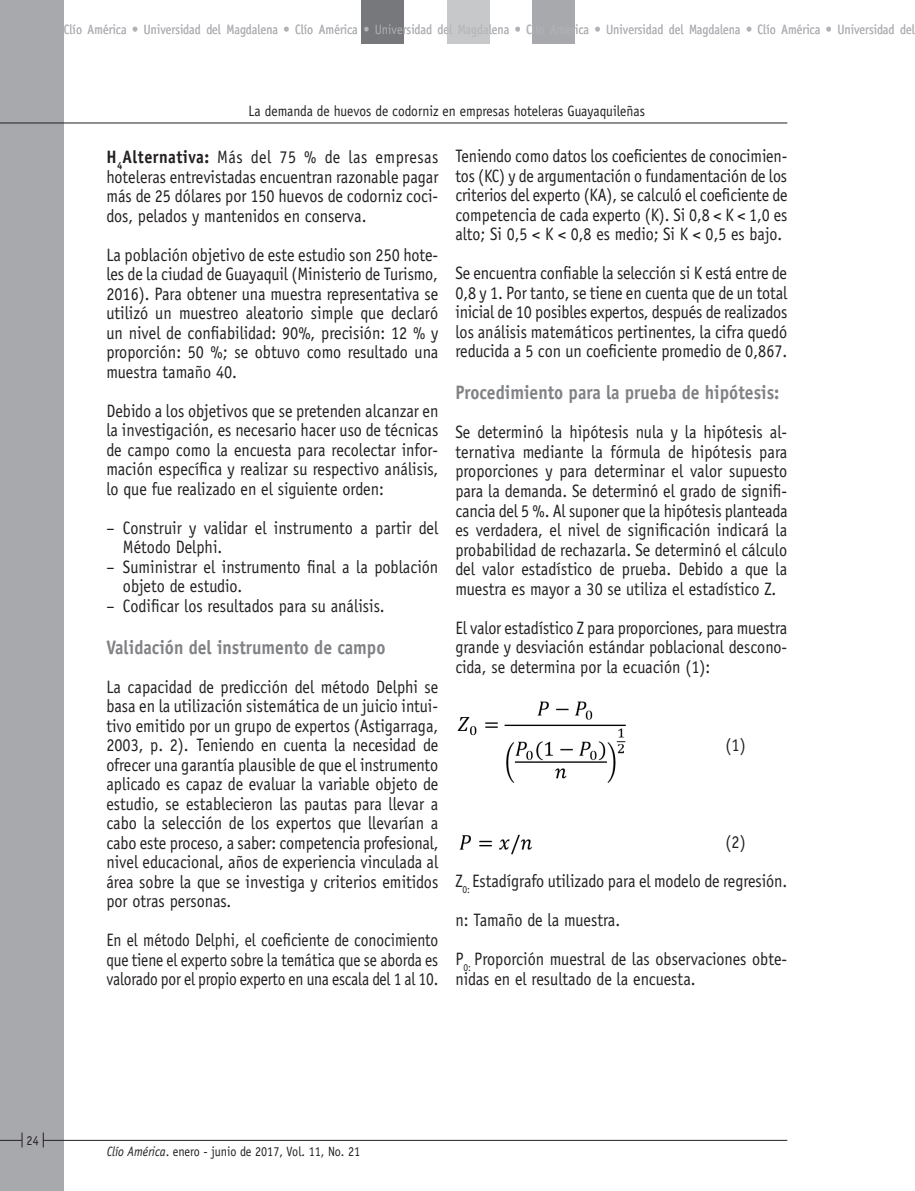
<style>
.page{position:relative;width:915px;height:1191px;background:#fff}
.page>*{position:absolute;margin:0;border:0;box-sizing:border-box;transform-origin:0 0}
.t1{font:700 19.5px "Officina Sans";color:#808285;scale:.9 1}
.t2{font:18px/19.5px "Officina Sans";color:#231f20;text-align:justify;scale:.9 1}
.t3{font:18px/19.5px "Officina Sans";color:#231f20;text-align:justify;scale:.89 1}
.t4{font:18px/19.5px "Officina Sans";color:#231f20;text-align:justify;scale:.86 1}
.t5{font:15px "Officina Sans";color:#231f20;scale:.9 1}
.t6{font:13.5px "Officina Sans";color:#b2b3b7;scale:.9 1}
.t7{font:13.5px "Officina Sans";color:#231f20;scale:.9 1}
.s1{font-weight:700}
.s2{font-style:italic}
</style>
<div class="page">
<div style="left:0;top:0;width:64px;height:1191px;background:#a8a9ad"></div>
<hr style="left:43px;top:1140px;width:744px;height:1px;background:#231f20">
<svg style="left:43px;top:1132px;width:1px;height:15px"></svg>
<svg style="left:0;top:1132px;width:23px;height:15px"></svg>
<div style="left:361px;top:0;width:43px;height:44px;background:#76787b"></div>
<div style="left:531px;top:0;width:43px;height:44px;background:#a8a9ad"></div>
<div style="left:446px;top:0;width:43px;height:44px;background:#c7c8ca"></div>
<hr style="left:0;top:123px;width:787px;height:1px;background:#231f20">
<img style="left:457px;top:701px;width:169px;height:82px">
<img style="left:459px;top:834px;width:74px;height:20px">
<p class="t6" style="left:64px;top:21px;width:946px">Clío América • Universidad del Magdalena • Clío América • Universidad del Magdalena • Clío América • Universidad del Magdalena • Clío América • Universidad del</p>
<p class="t5" style="left:248px;top:102px;width:442px">La demanda de huevos de codorniz en empresas hoteleras Guayaquileñas</p>
<p class="t2" style="left:106px;top:147px;width:370px"><span class="s1">H</span><sub>4</sub><span class="s1">Alternativa:</span> Más del 75 % de las empresas hoteleras entrevistadas encuentran razonable pagar más de 25 dólares por 150 huevos de codorniz coci&shy;dos, pelados y mantenidos en conserva.</p>
<p class="t2" style="left:106px;top:245px;width:370px">La población objetivo de este estudio son 250 hote&shy;les de la ciudad de Guayaquil (Ministerio de Turismo, 2016). Para obtener una muestra representativa se utilizó un muestreo aleatorio simple que declaró un nivel de confiabilidad: 90%, precisión: 12 % y proporción: 50 %; se obtuvo como resultado una muestra tamaño 40.</p>
<p class="t2" style="left:106px;top:401px;width:370px">Debido a los objetivos que se pretenden alcanzar en la investigación, es necesario hacer uso de técnicas de campo como la encuesta para recolectar infor&shy;mación específica y realizar su respectivo análisis, lo que fue realizado en el siguiente orden:</p>
<p class="t2" style="left:123px;top:518px;width:352px;text-indent:-17px">– Construir y validar el instrumento a partir del<br>Método Delphi.</p>
<p class="t2" style="left:123px;top:557px;width:352px;text-indent:-17px">– Suministrar el instrumento final a la población objeto de estudio.</p>
<p class="t2" style="left:106px;top:596px;width:310px">– Codificar los resultados para su análisis.</p>
<p class="t1" style="left:106px;top:635px;width:311px">Validación del instrumento de campo</p>
<p class="t2" style="left:106px;top:677px;width:370px">La capacidad de predicción del método Delphi se basa en la utilización sistemática de un juicio intui&shy;tivo emitido por un grupo de expertos (Astigarraga, 2003, p. 2). Teniendo en cuenta la necesidad de ofrecer una garantía plausible de que el instrumento aplicado es capaz de evaluar la variable objeto de estudio, se establecieron las pautas para llevar a cabo la selección de los expertos que llevarían a cabo este proceso, a saber: competencia profesional, nivel educacional, años de experiencia vinculada al área sobre la que se investiga y criterios emitidos por otras personas.</p>
<p class="t4" style="left:106px;top:930px;width:387px">En el método Delphi, el coeficiente de conocimiento que tiene el experto sobre la temática que se aborda es valorado por el propio experto en una escala del 1 al 10.</p>
<p class="t3" style="left:455px;top:147px;width:374px">Teniendo como datos los coeficientes de conocimien&shy;tos (KC) y de argumentación o fundamentación de los criterios del experto (KA), se calculó el coeficiente de competencia de cada experto (K). Si 0,8 &lt; K &lt; 1,0 es alto; Si 0,5 &lt; K &lt; 0,8 es medio; Si K &lt; 0,5 es bajo.</p>
<p class="t2" style="left:455px;top:264px;width:370px">Se encuentra confiable la selección si K está entre de 0,8 y 1. Por tanto, se tiene en cuenta que de un total inicial de 10 posibles expertos, después de realizados los análisis matemáticos pertinentes, la cifra quedó reducida a 5 con un coeficiente promedio de 0,867.</p>
<p class="t1" style="left:455px;top:381px;width:361px">Procedimiento para la prueba de hipótesis:</p>
<p class="t2" style="left:455px;top:423px;width:370px">Se determinó la hipótesis nula y la hipótesis al&shy;ternativa mediante la fórmula de hipótesis para proporciones y para determinar el valor supuesto para la demanda. Se determinó el grado de signifi&shy;cancia del 5 %. Al suponer que la hipótesis planteada es verdadera, el nivel de significación indicará la probabilidad de rechazarla. Se determinó el cálculo del valor estadístico de prueba. Debido a que la muestra es mayor a 30 se utiliza el estadístico Z.</p>
<p class="t2" style="left:455px;top:617px;width:370px">El valor estadístico Z para proporciones, para muestra grande y desviación estándar poblacional descono&shy;cida, se determina por la ecuación (1):</p>
<p class="t2" style="left:725px;top:735px;width:24px">(1)</p>
<p class="t2" style="left:455px;top:822px;width:370px;line-height:39px;text-align:left;text-indent:270px">(2)<br>Z<sub>0:</sub> Estadígrafo utilizado para el modelo de regresión. n: Tamaño de la muestra.<br>P<sub>0:</sub> Proporción muestral de las observaciones obte-</p>
<p class="t2" style="left:455px;top:969px;width:268px">nidas en el resultado de la encuesta.</p>
<p class="t7" style="left:27px;top:1132px;width:15px">24</p>
<p class="t7" style="left:107px;top:1144px;width:283px"><span class="s2">Clío América</span>. enero - junio de 2017, Vol. 11, No. 21</p>
</div>
